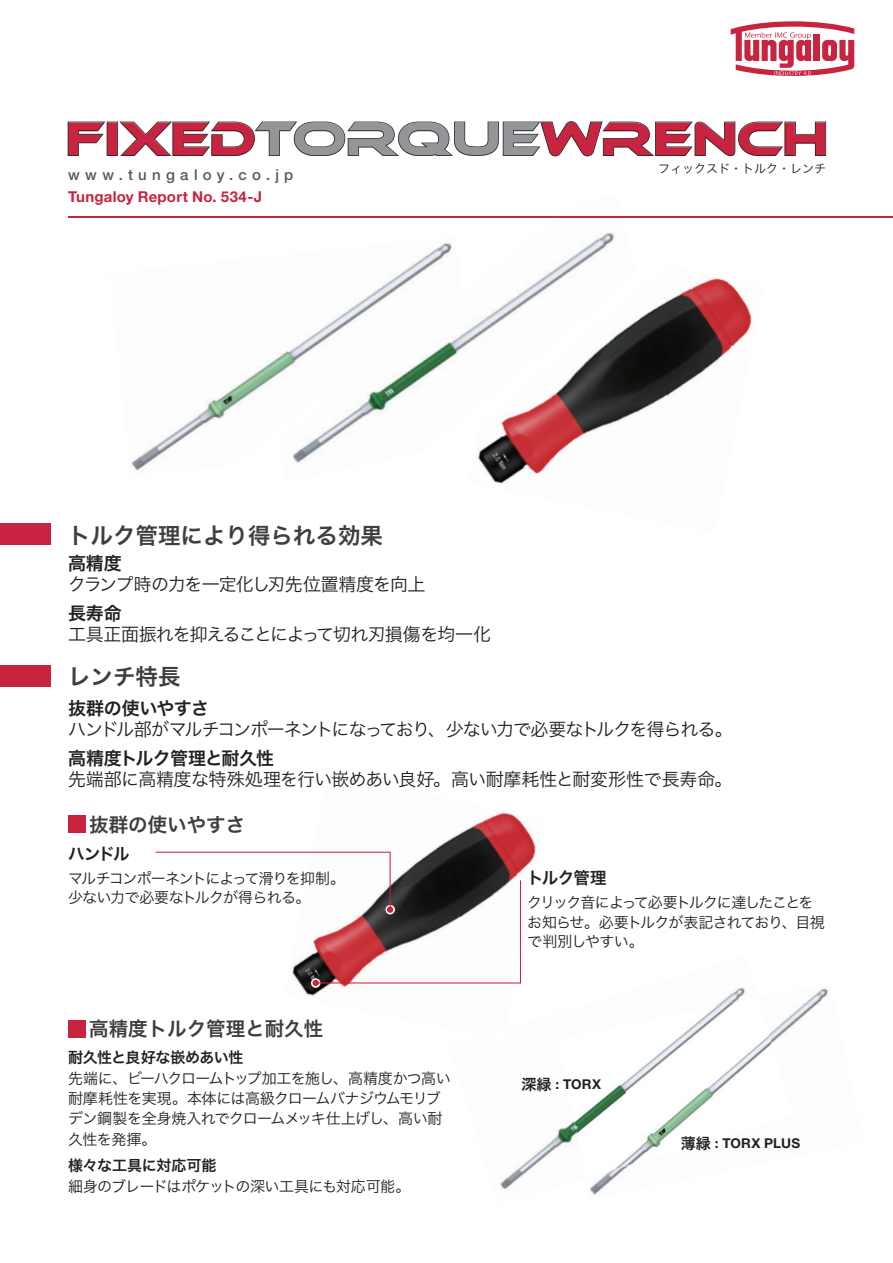
<style>
.page{position:relative;width:893px;height:1263px;background:#fff}
.page>*{position:absolute;margin:0;border:0;box-sizing:border-box;transform-origin:0 0}
.t1{font:46.5px "Ethnocentric";color:#c8233f}
.t2{font:22.5px "Hira Kaku Pro W6 90 pv RKSJ H";color:#3e3e3f}
.t3{font:19.5px "Hira Kaku Pro W6 90 pv RKSJ H";color:#3e3e3f}
.t4{font:18px "Hira Kaku Pro W3 90 pv RKSJ H";letter-spacing:-.045em;color:#231f20}
.t5{font:18px "Hira Kaku Pro W3 90 pv RKSJ H";letter-spacing:-.07em;color:#231f20}
.t6{font:18px "Hira Kaku Pro W6 90 pv RKSJ H";letter-spacing:-.03em;color:#231f20}
.t7{font:16.5px "Hira Kaku Pro W6 90 pv RKSJ H";letter-spacing:-.04em;color:#231f20}
.t8{font:15px/20.2px "Hira Kaku Pro W3 90 pv RKSJ H";letter-spacing:-.05em;color:#231f20}
.t9{font:15px/19.2px "Hira Kaku Pro W3 90 pv RKSJ H";letter-spacing:-.07em;color:#231f20}
.t10{font:700 15px "Helvetica Neue LTW1 G";letter-spacing:.015em;color:#c8233f}
.t11{font:15px "Hira Kaku Pro W6 90 pv RKSJ H";letter-spacing:-.02em;color:#231f20}
.t12{font:500 15px "Helvetica Neue LTW1 G";letter-spacing:.355em;color:#57585a}
.t13{font:700 13.5px "Helvetica Neue LTW1 G";letter-spacing:.015em;color:#231f20}
.t14{font:12px "Hira Kaku Pro W3 90 pv RKSJ H";color:#231f20}
.s1{color:#939598}
.s2{font-family:"Hira Kaku Pro W6 90 pv RKSJ H";font-weight:400;font-size:15px}
</style>
<div class="page">
<svg style="left:731px;top:21px;width:123px;height:55px"></svg>
<svg style="left:68px;top:121px;width:758px;height:35px"></svg>
<img style="left:495px;top:278px;width:257px;height:206px">
<img style="left:131px;top:358px;width:146px;height:113px">
<img style="left:277px;top:217px;width:359px;height:265px">
<hr style="left:68px;top:216px;width:825px;height:1px;background:#c8233f">
<div style="left:0;top:524px;width:51px;height:21px;background:#c8233f"></div>
<div style="left:0;top:665px;width:51px;height:21px;background:#c8233f"></div>
<img style="left:283px;top:812px;width:253px;height:184px">
<img style="left:793px;top:988px;width:35px;height:37px">
<img style="left:449px;top:956px;width:296px;height:239px">
<img style="left:483px;top:1029px;width:22px;height:11px">
<img style="left:557px;top:997px;width:236px;height:181px">
<div style="left:68px;top:816px;width:17px;height:17px;background:#c8233f"></div>
<div style="left:68px;top:1021px;width:17px;height:17px;background:#c8233f"></div>
<svg style="left:311px;top:978px;width:9px;height:10px"></svg>
<svg style="left:156px;top:852px;width:365px;height:132px"></svg>
<div style="left:312px;top:980px;width:7px;height:6px;background:#c8233f;border-radius:50%"></div>
<h1 class="t1" style="left:68px;top:115px;width:762px">FIXED<span class="s1">TORQUE</span>WRENCH</h1>
<p class="t10" style="left:68px;top:188px;width:196px">Tungaloy Report No. 534-J</p>
<p class="t14" style="left:658px;top:164px;width:170px">フィックスド・トルク・レンチ</p>
<p class="t12" style="left:68px;top:169px;width:227px">www.tungaloy.co.jp</p>
<h2 class="t2" style="left:68px;top:527px;width:317px">トルク管理により得られる効果</h2>
<p class="t6" style="left:68px;top:556px;width:55px">高精度</p>
<p class="t4" style="left:68px;top:577px;width:359px">クランプ時の力を一定化し刃先位置精度を向上</p>
<p class="t6" style="left:68px;top:606px;width:55px">長寿命</p>
<p class="t4" style="left:68px;top:627px;width:425px">工具正面振れを抑えることによって切れ刃損傷を均一化</p>
<h2 class="t2" style="left:68px;top:668px;width:114px">レンチ特長</h2>
<p class="t6" style="left:68px;top:701px;width:143px">抜群の使いやすさ</p>
<p class="t5" style="left:68px;top:723px;width:666px">ハンドル部がマルチコンポーネントになっており、少ない力で必要なトルクを得られる。</p>
<p class="t6" style="left:68px;top:751px;width:208px">高精度トルク管理と耐久性</p>
<p class="t4" style="left:68px;top:773px;width:666px">先端部に高精度な特殊処理を行い嵌めあい良好。高い耐摩耗性と耐変形性で長寿命。</p>
<h3 class="t3" style="left:89px;top:817px;width:157px">抜群の使いやすさ</h3>
<p class="t7" style="left:68px;top:848px;width:63px">ハンドル</p>
<p class="t8" style="left:68px;top:871px;width:279px;line-height:19.2px">マルチコンポーネントによって滑りを抑制。少ない力で必要なトルクが得られる。</p>
<h3 class="t3" style="left:89px;top:1021px;width:235px">高精度トルク管理と耐久性</h3>
<p class="t11" style="left:68px;top:1051px;width:177px">耐久性と良好な嵌めあい性</p>
<p class="t8" style="left:68px;top:1070px;width:384px">先端に、ビーハクロームトップ加工を施し、高精度かつ高い耐摩耗性を実現。本体には高級クロームバナジウムモリブデン鋼製を全身焼入れでクロームメッキ仕上げし、高い耐久性を発揮。</p>
<p class="t11" style="left:68px;top:1160px;width:150px">様々な工具に対応可能</p>
<p class="t8" style="left:68px;top:1179px;width:344px">細身のブレードはポケットの深い工具にも対応可能。</p>
<p class="t7" style="left:527px;top:872px;width:81px">トルク管理</p>
<p class="t9" style="left:527px;top:895px;width:299px">クリック音によって必要トルクに達したことをお知らせ。必要トルクが表記されており、目視で判別しやすい。</p>
<p class="t13" style="left:521px;top:1077px;width:81px"><span class="s2">深緑</span> : TORX</p>
<p class="t13" style="left:681px;top:1135px;width:121px"><span class="s2">薄緑</span> : TORX PLUS</p>
</div>
